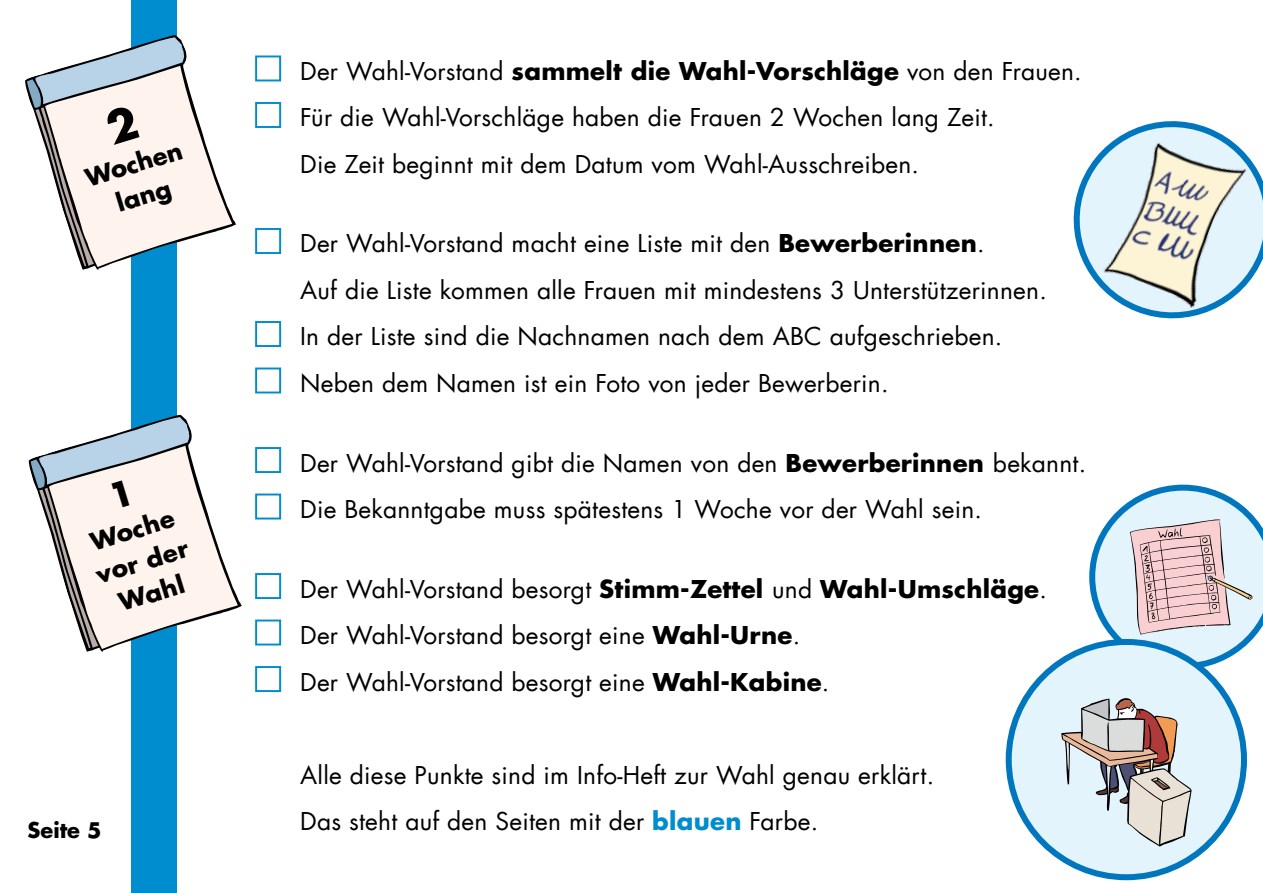
<style>
.page{position:relative;width:1263px;height:893px;background:#fff}
.page>*{position:absolute;margin:0;border:0;box-sizing:border-box;transform-origin:0 0}
.t1{font:24px/46.5px "Futura Com";letter-spacing:.01em;color:#000}
.t2{font:700 24px/33px "Futura Com";color:#000;text-align:center}
.t3{font:700 21px "Futura Com";color:#000}
.s1{font-weight:700}
.s2{font-weight:700;color:#008dd0}
</style>
<div class="page">
<div style="left:132px;top:0;width:45px;height:893px;background:#008dd0"></div>
<div style="left:255px;top:56px;width:26px;height:25px;border:2px solid #008dd0"></div>
<div style="left:255px;top:102px;width:26px;height:26px;border:2px solid #008dd0"></div>
<div style="left:255px;top:228px;width:26px;height:26px;border:2px solid #008dd0"></div>
<div style="left:255px;top:321px;width:26px;height:26px;border:2px solid #008dd0"></div>
<div style="left:255px;top:367px;width:26px;height:26px;border:2px solid #008dd0"></div>
<div style="left:255px;top:447px;width:26px;height:26px;border:2px solid #008dd0"></div>
<div style="left:255px;top:493px;width:26px;height:26px;border:2px solid #008dd0"></div>
<div style="left:255px;top:573px;width:26px;height:26px;border:2px solid #008dd0"></div>
<div style="left:255px;top:620px;width:26px;height:25px;border:2px solid #008dd0"></div>
<div style="left:255px;top:666px;width:26px;height:26px;border:2px solid #008dd0"></div>
<svg style="left:1089px;top:485px;width:174px;height:184px;background:#cfd5e0"></svg>
<div style="left:1009px;top:642px;width:235px;height:235px;background:#e3f4fd;border-radius:50%"></div>
<svg style="left:1061px;top:698px;width:130px;height:148px"></svg>
<div style="left:1006px;top:639px;width:241px;height:241px;border:6px solid #0076bf;border-radius:50%"></div>
<svg style="left:1073px;top:121px;width:190px;height:198px"></svg>
<svg style="left:27px;top:37px;width:205px;height:230px"></svg>
<svg style="left:31px;top:417px;width:207px;height:232px"></svg>
<p class="t2" style="left:81px;top:162px;width:101px;rotate:-17deg">Wochen lang</p>
<p class="t2" style="left:82px;top:527px;width:97px;rotate:-17deg">Woche vor der<br>Wahl</p>
<p class="t3" style="left:28px;top:814px;width:76px">Seite 5</p>
<p class="t1" style="left:300px;top:48px;width:783px">Der Wahl-Vorstand <span class="s1">sammelt die Wahl-Vorschläge</span> von den Frauen.<br>Für die Wahl-Vorschläge haben die Frauen 2 Wochen lang Zeit.<br>Die Zeit beginnt mit dem Datum vom Wahl-Ausschreiben.</p>
<p class="t1" style="left:300px;top:220px;width:748px">Der Wahl-Vorstand macht eine Liste mit den <span class="s1">Bewerberinnen</span>.<br>Auf die Liste kommen alle Frauen mit mindestens 3 Unterstützerinnen.<br>In der Liste sind die Nachnamen nach dem ABC aufgeschrieben.<br>Neben dem Namen ist ein Foto von jeder Bewerberin.</p>
<p class="t1" style="left:300px;top:439px;width:788px">Der Wahl-Vorstand gibt die Namen von den <span class="s1">Bewerberinnen</span> bekannt.<br>Die Bekanntgabe muss spätestens 1 Woche vor der Wahl sein.</p>
<p class="t1" style="left:300px;top:565px;width:748px">Der Wahl-Vorstand besorgt <span class="s1">Stimm-Zettel</span> und <span class="s1">Wahl-Umschläge</span>.<br>Der Wahl-Vorstand besorgt eine <span class="s1">Wahl-Urne</span>.<br>Der Wahl-Vorstand besorgt eine <span class="s1">Wahl-Kabine</span>.</p>
<p class="t1" style="left:300px;top:751px;width:635px">Alle diese Punkte sind im Info-Heft zur Wahl genau erklärt.<br>Das steht auf den Seiten mit der <span class="s2">blauen</span> Farbe.</p>
</div>
